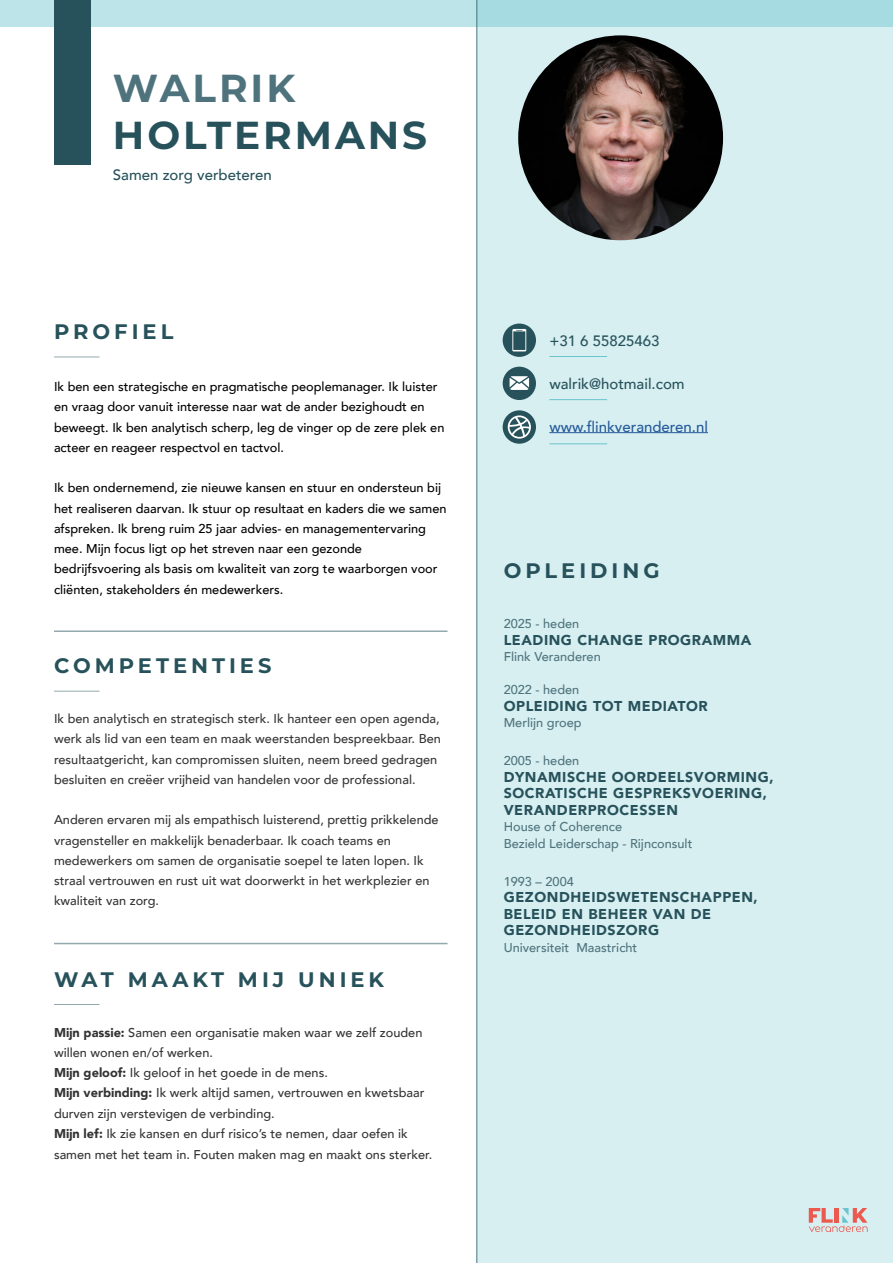
<style>
.page{position:relative;width:893px;height:1263px;background:#fff}
.page>*{position:absolute;margin:0;border:0;box-sizing:border-box;transform-origin:0 0}
.t1{font:700 39px "Montserrat";letter-spacing:.075em;color:#27525b}
.t2{font:700 39px "Montserrat";letter-spacing:.075em;color:#4f737d}
.t3{font:700 21px "Montserrat";letter-spacing:.19em;color:#27525b}
.t4{font:500 15px "Avenir";color:#27525b}
.t5{font:500 15px "Avenir";color:#275b9b}
.t6{font:900 14.25px/16.5px "Avenir";letter-spacing:.04em;color:#27525b}
.t7{font:500 12.75px/20.2px "Avenir";color:#000}
.t8{font:500 12.75px/16.5px "Avenir";color:#4f737d}
.s1{font-weight:900}
</style>
<div class="page">
<div style="left:476px;top:0;width:417px;height:1263px;background:#d7eff1"></div>
<svg style="left:809px;top:1208px;width:59px;height:24px"></svg>
<div style="left:0;top:0;width:893px;height:26px;background:linear-gradient(to right,#c1e5ea,#a2d9e0)"></div>
<div style="left:54px;top:0;width:36px;height:165px;background:#27525b"></div>
<hr style="left:54px;top:357px;width:45px;height:1px;background:#27525b">
<hr style="left:54px;top:691px;width:45px;height:1px;background:#27525b">
<hr style="left:54px;top:1004px;width:45px;height:1px;background:#27525b">
<hr style="left:54px;top:630px;width:394px;height:2px;background:#27525b">
<hr style="left:54px;top:943px;width:394px;height:1px;background:#27525b">
<hr style="left:476px;top:0;width:1px;height:1263px;background:#27525b">
<img style="left:518px;top:35px;width:205px;height:205px;border-radius:102px">
<hr style="left:549px;top:432px;width:159px;height:1px;background:#275b9b">
<hr style="left:549px;top:356px;width:58px;height:1px;background:#6bc4ce">
<hr style="left:549px;top:399px;width:58px;height:1px;background:#6bc4ce">
<hr style="left:549px;top:443px;width:58px;height:1px;background:#6bc4ce">
<div style="left:503px;top:324px;width:33px;height:33px;background:#27525b;border-radius:50%"></div>
<div style="left:503px;top:367px;width:33px;height:33px;background:#27525b;border-radius:50%"></div>
<div style="left:503px;top:410px;width:33px;height:34px;background:#27525b;border-radius:50%"></div>
<svg style="left:510px;top:376px;width:19px;height:14px"></svg>
<svg style="left:512px;top:329px;width:14px;height:22px"></svg>
<svg style="left:508px;top:415px;width:23px;height:24px"></svg>
<h1 class="t2" style="left:113px;top:60px;width:184px">WALRIK</h1>
<h1 class="t1" style="left:113px;top:107px;width:316px">HOLTERMANS</h1>
<p class="t4" style="left:113px;top:161px;width:160px">Samen zorg verbeteren</p>
<h2 class="t3" style="left:54px;top:317px;width:121px">PROFIEL</h2>
<p class="t7" style="left:54px;top:376px;width:392px">Ik ben een strategische en pragmatische peoplemanager. Ik luister en vraag door vanuit interesse naar wat de ander bezighoudt en beweegt. Ik ben analytisch scherp, leg de vinger op de zere plek en acteer en reageer respectvol en tactvol.</p>
<p class="t7" style="left:54px;top:477px;width:394px">Ik ben ondernemend, zie nieuwe kansen en stuur en ondersteun bij het realiseren daarvan. Ik stuur op resultaat en kaders die we samen afspreken. Ik breng ruim 25 jaar advies- en managementervaring mee. Mijn focus ligt op het streven naar een gezonde bedrijfsvoering als basis om kwaliteit van zorg te waarborgen voor cliënten, stakeholders én medewerkers.</p>
<h2 class="t3" style="left:54px;top:651px;width:219px">COMPETENTIES</h2>
<p class="t7" style="left:54px;top:708px;width:388px">Ik ben analytisch en strategisch sterk. Ik hanteer een open agenda, werk als lid van een team en maak weerstanden bespreekbaar. Ben resultaatgericht, kan compromissen sluiten, neem breed gedragen besluiten en creëer vrijheid van handelen voor de professional.</p>
<p class="t7" style="left:54px;top:809px;width:386px">Anderen ervaren mij als empathisch luisterend, prettig prikkelende vragensteller en makkelijk benaderbaar. Ik coach teams en medewerkers om samen de organisatie soepel te laten lopen. Ik straal vertrouwen en rust uit wat doorwerkt in het werkplezier en kwaliteit van zorg.</p>
<h2 class="t3" style="left:54px;top:964px;width:332px">WAT MAAKT MIJ UNIEK</h2>
<p class="t7" style="left:54px;top:1021px;width:380px"><span class="s1">Mijn passie:</span> Samen een organisatie maken waar we zelf zouden willen wonen en/of werken.<br><span class="s1">Mijn geloof:</span> Ik geloof in het goede in de mens.<br><span class="s1">Mijn verbinding:</span> Ik werk altijd samen, vertrouwen en kwetsbaar durven zijn verstevigen de verbinding.<br><span class="s1">Mijn lef:</span> Ik zie kansen en durf risico’s te nemen, daar oefen ik samen met het team in. Fouten maken mag en maakt ons sterker.</p>
<p class="t4" style="left:549px;top:327px;width:112px">+31 6 55825463</p>
<p class="t4" style="left:549px;top:370px;width:137px">walrik@hotmail.com</p>
<p class="t5" style="left:549px;top:413px;width:160px">www.flinkveranderen.nl</p>
<h2 class="t3" style="left:504px;top:556px;width:157px">OPLEIDING</h2>
<p class="t8" style="left:504px;top:615px;width:77px">2025 - heden</p>
<p class="t6" style="left:504px;top:631px;width:249px">LEADING CHANGE PROGRAMMA</p>
<p class="t8" style="left:504px;top:648px;width:99px">Flink Veranderen</p>
<p class="t8" style="left:504px;top:681px;width:77px">2022 - heden</p>
<p class="t6" style="left:504px;top:697px;width:206px">OPLEIDING TOT MEDIATOR</p>
<p class="t8" style="left:504px;top:714px;width:79px">Merlijn groep</p>
<p class="t8" style="left:504px;top:752px;width:77px">2005 - heden</p>
<p class="t6" style="left:504px;top:768px;width:271px">DYNAMISCHE OORDEELSVORMING,<br>SOCRATISCHE GESPREKSVOERING,<br>VERANDERPROCESSEN</p>
<p class="t8" style="left:504px;top:818px;width:190px">House of Coherence<br>Bezield Leiderschap - Rijnconsult</p>
<p class="t8" style="left:504px;top:872px;width:72px">1993 – 2004</p>
<p class="t6" style="left:504px;top:889px;width:256px">GEZONDHEIDSWETENSCHAPPEN,<br>BELEID EN BEHEER VAN DE<br>GEZONDHEIDSZORG</p>
<p class="t8" style="left:504px;top:938px;width:135px">Universiteit Maastricht</p>
</div>
